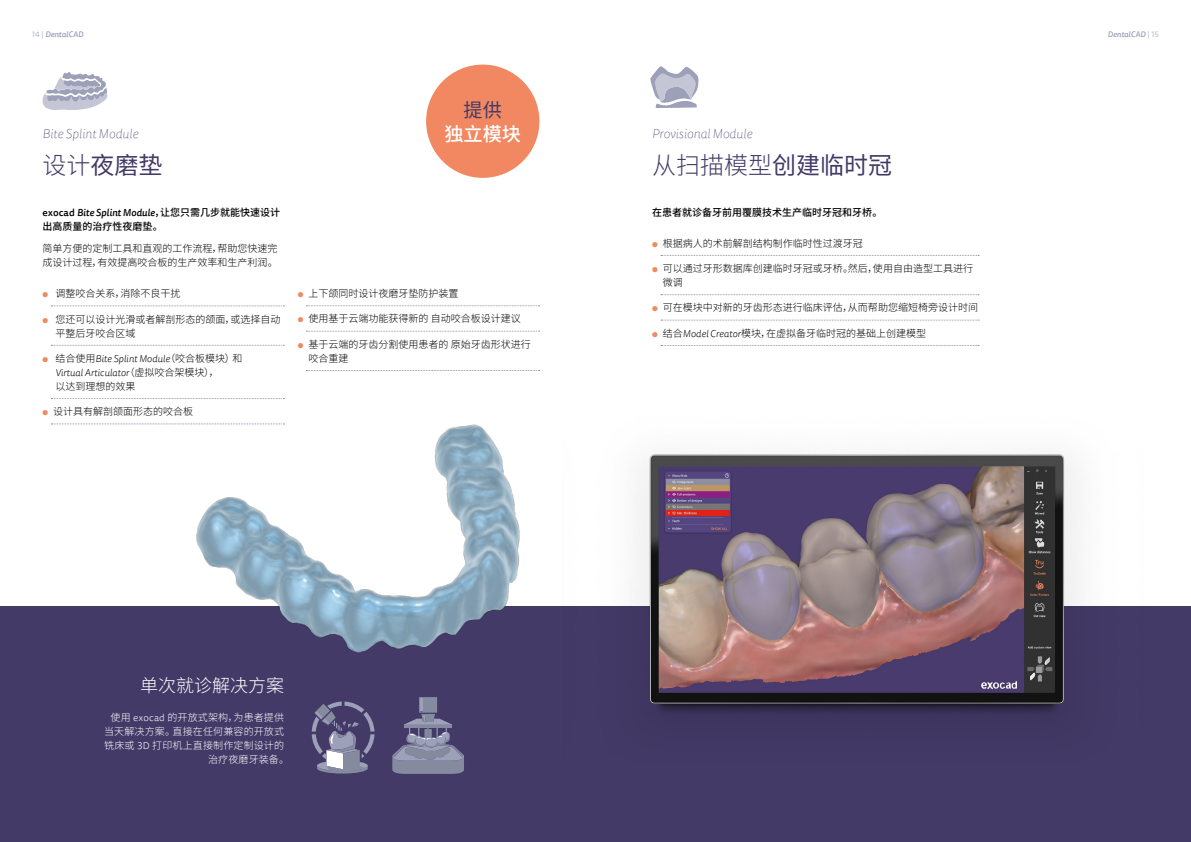
<style>
.page{position:relative;width:1191px;height:842px;background:#fff}
.page>*{position:absolute;margin:0;border:0;box-sizing:border-box;transform-origin:0 0}
.t1{font:300 24px "Source Han Sans CN";color:#433a67}
.t2{font:24px "Source Han Sans CN";color:#433a67}
.t3{font:500 19.2px "Source Han Sans CN";color:#fff}
.t4{font:19.2px "Source Han Sans CN";color:#433a67}
.t5{font:300 18px "Source Han Sans CN";color:#fff}
.t6{font:italic 100 13px "Tisa Sans Pro";color:#433a67}
.t7{font:300 10px/14px "Source Han Sans CN";color:#000}
.t8{font:300 10px "Source Han Sans CN";letter-spacing:.015em;color:#fff}
.t9{font:italic 300 10px/14px "Tisa Sans Pro";color:#000}
.t10{font:italic 500 10px "Tisa Sans Pro";color:#000}
.t11{font:500 10px "Source Han Sans CN";color:#000}
.t12{font:italic 500 8px "Tisa Sans Pro";color:#9ca0b9}
.s1{font-weight:300;font-style:normal}
.s2{font-weight:300}
.s3{font-style:normal}
.s4{font-family:"Source Han Sans CN";font-style:normal}
.s5{font-family:"Tisa Sans Pro";color:#f08a5f}
.s6{font-style:normal;color:#f08a5f}
.s7{font-family:"Tisa Sans Pro"}
.s8{font-weight:400}
.s9{font-family:"Tisa Sans Pro";font-style:italic}
</style>
<div class="page">
<div style="left:0;top:607px;width:1191px;height:235px;background:#433a67"></div>
<img style="left:182px;top:423px;width:351px;height:230px">
<img style="left:560px;top:454px;width:584px;height:262px">
<svg style="left:392px;top:697px;width:72px;height:77px"></svg>
<svg style="left:312px;top:701px;width:62px;height:72px"></svg>
<svg style="left:650px;top:66px;width:48px;height:42px"></svg>
<svg style="left:43px;top:72px;width:64px;height:38px"></svg>
<svg style="left:51px;top:306px;width:233px;height:1px"></svg>
<svg style="left:51px;top:345px;width:233px;height:1px"></svg>
<svg style="left:51px;top:398px;width:233px;height:1px"></svg>
<svg style="left:51px;top:424px;width:233px;height:1px"></svg>
<svg style="left:306px;top:306px;width:233px;height:1px"></svg>
<svg style="left:306px;top:331px;width:233px;height:1px"></svg>
<svg style="left:306px;top:370px;width:233px;height:1px"></svg>
<svg style="left:661px;top:255px;width:318px;height:1px"></svg>
<svg style="left:661px;top:294px;width:318px;height:1px"></svg>
<svg style="left:661px;top:320px;width:318px;height:1px"></svg>
<svg style="left:661px;top:345px;width:318px;height:1px"></svg>
<svg style="left:426px;top:65px;width:113px;height:113px"></svg>
<p class="t12" style="left:32px;top:28px;width:53px"><span class="s1">14 |</span> DentalCAD</p>
<p class="t12" style="left:1107px;top:28px;width:53px">DentalCAD <span class="s1">| 15</span></p>
<h3 class="t6" style="left:43px;top:125px;width:97px">Bite Splint Module</h3>
<h1 class="t2" style="left:43px;top:152px;width:121px"><span class="s2">设计</span>夜磨垫</h1>
<p class="t10" style="left:43px;top:205px;width:239px"><span class="s3">exocad</span> Bite Splint Module<span class="s4">，让您只需几步就能快速设计</span></p>
<p class="t11" style="left:43px;top:220px;width:122px">出高质量的治疗性夜磨垫。</p>
<p class="t7" style="left:43px;top:242px;width:237px">简单方便的定制工具和直观的工作流程，帮助您快速完成设计过程，有效提高咬合板的生产效率和生产利润。</p>
<p class="t7" style="left:43px;top:287px;width:139px"><span class="s5">●</span> 调整咬合关系，消除不良干扰</p>
<p class="t7" style="left:55px;top:312px;width:226px;text-indent:-13px"><span class="s5">●</span> 您还可以设计光滑或者解剖形态的颌面，或选择自动平整后牙咬合区域</p>
<p class="t9" style="left:55px;top:352px;width:188px;text-indent:-13px"><span class="s6">●</span> <span class="s4">结合使用</span>Bite Splint Module<span class="s4">（咬合板模块）和<br></span>Virtual Articulator<span class="s4">（虚拟咬合架模块），</span></p>
<p class="t7" style="left:55px;top:379px;width:82px">以达到理想的效果</p>
<p class="t7" style="left:43px;top:405px;width:152px"><span class="s5">●</span> 设计具有解剖颌面形态的咬合板</p>
<h2 class="t4" style="left:463px;top:99px;width:40px">提供</h2>
<h2 class="t3" style="left:444px;top:123px;width:78px">独立模块</h2>
<p class="t7" style="left:298px;top:287px;width:162px"><span class="s5">●</span> 上下颌同时设计夜磨牙垫防护装置</p>
<p class="t7" style="left:298px;top:312px;width:224px"><span class="s5">●</span> 使用基于云端功能获得新的 自动咬合板设计建议</p>
<p class="t7" style="left:308px;top:337px;width:224px;text-indent:-11px"><span class="s5">●</span> 基于云端的牙齿分割使用患者的 原始牙齿形状进行咬合重建</p>
<h3 class="t5" style="left:140px;top:675px;width:145px">单次就诊解决方案</h3>
<p class="t8" style="left:111px;top:712px;width:175px">使用 <span class="s7">exocad</span> 的开放式架构，为患者提供</p>
<p class="t8" style="left:104px;top:726px;width:181px">当天解决方案。直接在任何兼容的开放式</p>
<p class="t8" style="left:104px;top:740px;width:181px">铣床或 <span class="s7">3D</span> 打印机上直接制作定制设计的</p>
<p class="t8" style="left:208px;top:754px;width:83px">治疗夜磨牙装备。</p>
<h3 class="t6" style="left:652px;top:125px;width:102px">Provisional Module</h3>
<h1 class="t1" style="left:652px;top:152px;width:241px">从扫描模型<span class="s8">创建临时冠</span></h1>
<p class="t11" style="left:652px;top:206px;width:232px">在患者就诊备牙前用覆膜技术生产临时牙冠和牙桥。</p>
<p class="t7" style="left:652px;top:236px;width:212px"><span class="s5">●</span> 根据病人的术前解剖结构制作临时性过渡牙冠</p>
<p class="t7" style="left:663px;top:262px;width:311px;text-indent:-11px"><span class="s5">●</span> 可以通过牙形数据库创建临时牙冠或牙桥。然后，使用自由造型工具进行微调</p>
<p class="t7" style="left:652px;top:301px;width:327px"><span class="s5">●</span> 可在模块中对新的牙齿形态进行临床评估，从而帮助您缩短椅旁设计时间</p>
<p class="t7" style="left:652px;top:326px;width:275px"><span class="s5">●</span> 结合<span class="s9">Model Creator</span>模块，在虚拟备牙临时冠的基础上创建模型</p>
</div>
